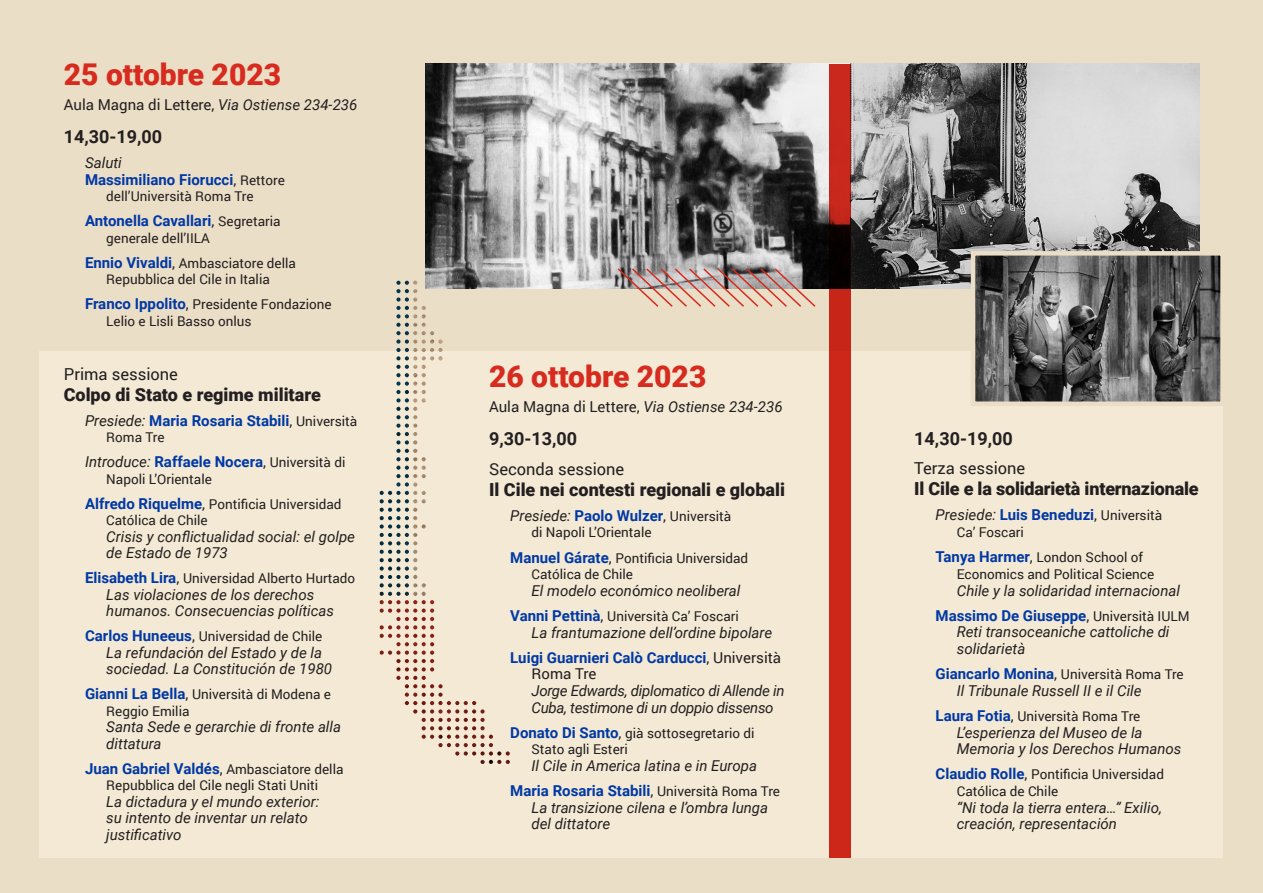
<style>
.page{position:relative;width:1263px;height:893px;background:#fff}
.page>*{position:absolute;margin:0;border:0;box-sizing:border-box;transform-origin:0 0}
.t1{font:900 30px "Roboto";color:#d72b1f}
.t2{font:900 18px "Roboto";color:#231f20}
.t3{font:700 18px "Roboto";color:#231f20}
.t4{font:16.5px "Roboto";color:#231f20}
.t5{font:italic 15px/16.5px "Roboto";color:#231f20}
.t6{font:700 15px "Roboto";color:#0038a5}
.t7{font:italic 15px/16.6px "Roboto";letter-spacing:-.02em;color:#231f20}
.t8{font:15px "Roboto";color:#231f20}
.t9{font:13.5px/16.5px "Roboto";color:#231f20}
.s1{font-style:italic}
.s2{font-weight:400;color:#231f20}
.s3{font-weight:400;font-size:13.5px;color:#231f20}
.s4{font-weight:700;font-size:15px;color:#0038a5}
.s5{font-size:15px}
.s6{font-weight:400;font-style:italic;color:#231f20}
.s7{font-style:normal}
.s8{font-weight:700;font-style:normal;color:#0038a5}
.s9{font-style:normal;font-size:13.5px}
</style>
<div class="page">
<div style="left:0;top:0;width:872px;height:893px;background:#ebdec6"></div>
<div style="left:404px;top:0;width:859px;height:893px;background:#ebdec6"></div>
<div style="left:39px;top:352px;width:1183px;height:506px;background:#f3e9d4"></div>
<img style="left:425px;top:64px;width:774px;height:224px">
<img style="left:976px;top:256px;width:244px;height:145px">
<div style="left:971px;top:251px;width:254px;height:155px;border:4px solid #ebdec6"></div>
<svg style="left:616px;top:267px;width:201px;height:40px"></svg>
<svg style="left:829px;top:64px;width:21px;height:794px;background:#ba2317"></svg>
<img style="left:396px;top:281px;width:38px;height:54px">
<p class="t1" style="left:64px;top:53px;width:219px">25 ottobre 2023</p>
<p class="t8" style="left:64px;top:94px;width:295px">Aula Magna di Lettere, <span class="s1">Via Ostiense 234-236</span></p>
<p class="t3" style="left:64px;top:124px;width:100px">14,30-19,00</p>
<p class="t5" style="left:85px;top:154px;width:38px">Saluti</p>
<p class="t6" style="left:85px;top:169px;width:201px">Massimiliano Fiorucci<span class="s2">,</span> <span class="s3">Rettore</span></p>
<p class="t9" style="left:106px;top:188px;width:149px">dell’Università Roma Tre</p>
<p class="t6" style="left:85px;top:210px;width:197px">Antonella Cavallari<span class="s2">,</span> <span class="s3">Segretaria</span></p>
<p class="t9" style="left:106px;top:229px;width:105px">generale dell’IILA</p>
<p class="t9" style="left:85px;top:254px;width:212px;text-align:center"><span class="s4">Ennio Vivaldi</span><span class="s5">,</span> Ambasciatore della<br>Repubblica del Cile in Italia</p>
<p class="t9" style="left:106px;top:296px;width:227px;text-indent:-21px"><span class="s4">Franco Ippolito</span><span class="s5">,</span> Presidente Fondazione<br>Lelio e Lisli Basso onlus</p>
<p class="t4" style="left:64px;top:362px;width:116px">Prima sessione</p>
<p class="t2" style="left:64px;top:382px;width:259px">Colpo di Stato e regime militare</p>
<p class="t6" style="left:85px;top:410px;width:274px"><span class="s6">Presiede:</span> Maria Rosaria Stabili<span class="s2">,</span> <span class="s3">Università</span></p>
<p class="t9" style="left:106px;top:429px;width:60px">Roma Tre</p>
<p class="t6" style="left:85px;top:451px;width:262px"><span class="s6">Introduce:</span> Raffaele Nocera<span class="s2">,</span> <span class="s3">Università di</span></p>
<p class="t9" style="left:106px;top:470px;width:107px">Napoli L’Orientale</p>
<p class="t9" style="left:106px;top:495px;width:237px;text-indent:-21px"><span class="s4">Alfredo Riquelme</span><span class="s5">,</span> Pontificia Universidad<br>Católica de Chile</p>
<p class="t5" style="left:106px;top:528px;width:250px">Crisis y conflictualidad social: el golpe de Estado de 1973</p>
<p class="t9" style="left:85px;top:570px;width:272px"><span class="s4">Elisabeth Lira</span><span class="s5">,</span> Universidad Alberto Hurtado</p>
<p class="t5" style="left:106px;top:586px;width:229px">Las violaciones de los derechos humanos. Consecuencias políticas</p>
<p class="t9" style="left:85px;top:628px;width:239px"><span class="s4">Carlos Huneeus</span><span class="s5">,</span> Universidad de Chile</p>
<p class="t5" style="left:106px;top:644px;width:227px">La refundaci<span class="s7">ó</span>n del Estado y de la sociedad. La Constitución de 1980</p>
<p class="t9" style="left:106px;top:686px;width:226px;text-indent:-21px"><span class="s4">Gianni La Bella</span><span class="s5">,</span> Università di Modena e<br>Reggio Emilia</p>
<p class="t5" style="left:106px;top:718px;width:236px">Santa Sede e gerarchie di fronte alla dittatura</p>
<p class="t6" style="left:85px;top:758px;width:260px">Juan Gabriel Valdés<span class="s2">,</span> <span class="s3">Ambasciatore della</span></p>
<p class="t9" style="left:106px;top:777px;width:213px">Repubblica del Cile negli Stati Uniti</p>
<p class="t5" style="left:106px;top:793px;width:214px">La dictadura y el mundo exterior: su intento de inventar un relato justificativo</p>
<p class="t1" style="left:489px;top:355px;width:219px">26 ottobre 2023</p>
<p class="t8" style="left:489px;top:396px;width:295px">Aula Magna di Lettere, <span class="s1">Via Ostiense 234-236</span></p>
<p class="t3" style="left:489px;top:426px;width:90px">9,30-13,00</p>
<p class="t4" style="left:489px;top:457px;width:137px">Seconda sessione</p>
<p class="t2" style="left:489px;top:477px;width:297px">Il Cile nei contesti regionali e globali</p>
<p class="t6" style="left:510px;top:505px;width:222px"><span class="s6">Presiede:</span> Paolo Wulzer<span class="s2">,</span> <span class="s3">Università</span></p>
<p class="t9" style="left:531px;top:524px;width:122px">di Napoli L’Orientale</p>
<p class="t9" style="left:531px;top:549px;width:218px;text-indent:-21px"><span class="s4">Manuel Gárate</span><span class="s5">,</span> Pontificia Universidad<br>Católica de Chile</p>
<p class="t5" style="left:531px;top:582px;width:210px">El modelo econ<span class="s7">ó</span>mico neoliberal</p>
<p class="t9" style="left:510px;top:607px;width:230px"><span class="s4">Vanni Pettinà</span><span class="s5">,</span> Università Ca’ Foscari</p>
<p class="t5" style="left:531px;top:623px;width:242px">La frantumazione dell’ordine bipolare</p>
<p class="t7" style="left:531px;top:648px;width:254px;text-indent:-21px"><span class="s8">Luigi Guarnieri Calò Carducci</span><span class="s7">, Università<br>Roma Tre<br></span>Jorge Edwards, diplomatico di Allende in<br>Cuba, testimone di un doppio dissenso</p>
<p class="t9" style="left:531px;top:724px;width:224px;text-indent:-21px"><span class="s4">Donato Di Santo</span><span class="s5">,</span> già sottosegretario di<br>Stato agli Esteri</p>
<p class="t5" style="left:531px;top:757px;width:227px">Il Cile in America latina e in Europa</p>
<p class="t5" style="left:531px;top:782px;width:250px;text-indent:-21px"><span class="s8">Maria Rosaria Stabili</span><span class="s7">,</span> <span class="s9">Università Roma Tre<br></span>La transizione cilena e l’ombra lunga del dittatore</p>
<p class="t3" style="left:914px;top:425px;width:100px">14,30-19,00</p>
<p class="t4" style="left:914px;top:457px;width:113px">Terza sessione</p>
<p class="t2" style="left:914px;top:476px;width:286px">Il Cile e la solidarietà internazionale</p>
<p class="t6" style="left:935px;top:505px;width:228px"><span class="s6">Presiede:</span> Luis Beneduzi<span class="s2">,</span> <span class="s3">Università</span></p>
<p class="t9" style="left:957px;top:523px;width:69px">Ca’ Foscari</p>
<p class="t9" style="left:957px;top:549px;width:199px;text-indent:-21px"><span class="s4">Tanya Harmer</span><span class="s5">,</span> London School of<br>Economics and Political Science</p>
<p class="t5" style="left:957px;top:581px;width:225px">Chile y la solidaridad internacional</p>
<p class="t5" style="left:957px;top:606px;width:234px;text-indent:-21px"><span class="s8">Massimo De Giuseppe</span><span class="s7">,</span> <span class="s9">Università IULM<br></span>Reti transoceaniche cattoliche di solidarietà</p>
<p class="t9" style="left:935px;top:665px;width:250px"><span class="s4">Giancarlo Monina</span><span class="s5">,</span> Università Roma Tre</p>
<p class="t5" style="left:957px;top:682px;width:186px">Il Tribunale Russell II e il Cile</p>
<p class="t9" style="left:935px;top:707px;width:206px"><span class="s4">Laura Fotia</span><span class="s5">,</span> Università Roma Tre</p>
<p class="t5" style="left:957px;top:723px;width:226px">L’esperienza del Museo de la<br>Memoria y los Derechos Humanos</p>
<p class="t9" style="left:957px;top:766px;width:209px;text-indent:-21px"><span class="s4">Claudio Rolle</span><span class="s5">,</span> Pontificia Universidad<br>Católica de Chile</p>
<p class="t5" style="left:957px;top:798px;width:207px">“Ni toda la tierra entera…” Exilio, creación, representación</p>
</div>
